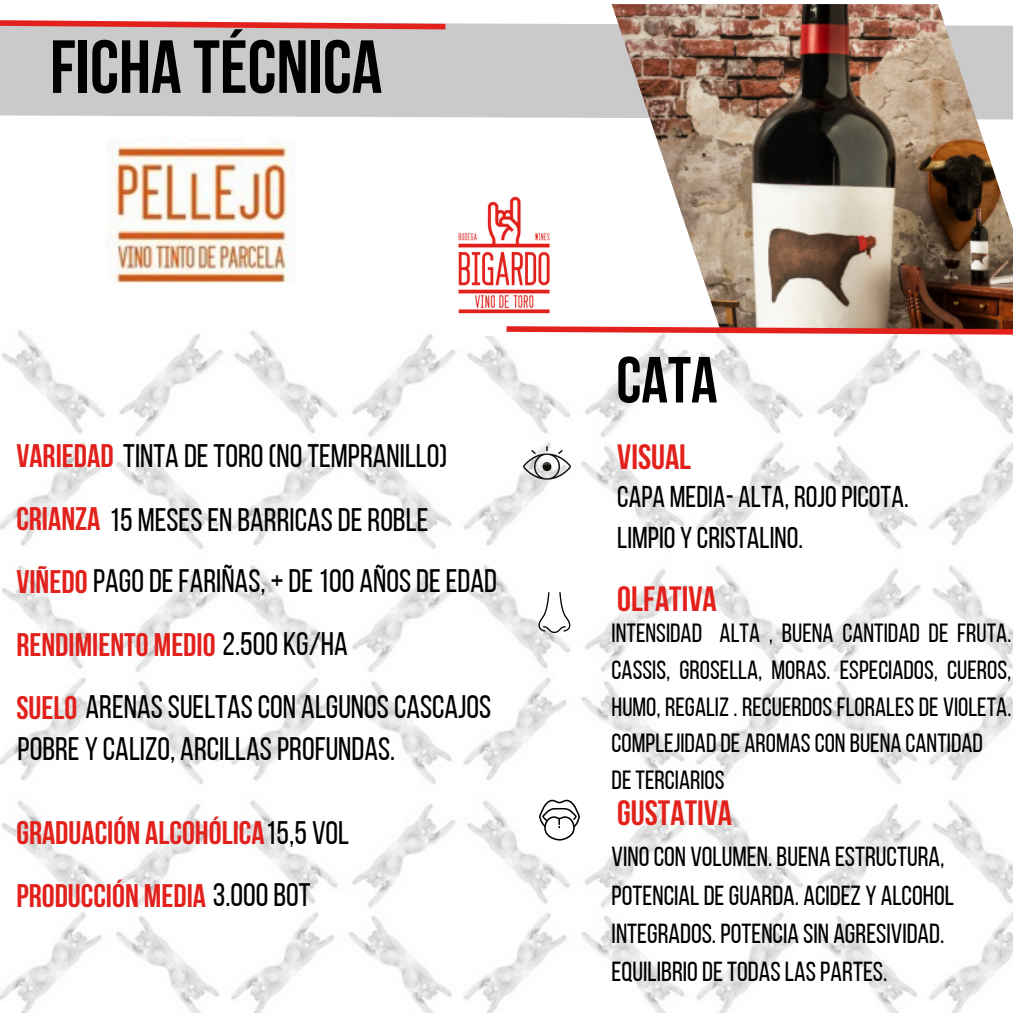
<style>
.page{position:relative;width:1013px;height:1013px;background:#fff}
.page>*{position:absolute;margin:0;border:0;box-sizing:border-box;transform-origin:0 0}
.t1{font:700 75px "Bebas Neue";color:#000}
.t2{font:700 65px "Bebas Neue";color:#000}
.t3{font:700 35px "Bebas Neue";color:#e2211c}
.t4{font:32.5px/62.9px "Bebas Neue";color:#000}
.t5{font:700 32.5px/62.8px "Bebas Neue";color:#e2211c}
.t6{font:30px/41.2px "Bebas Neue";color:#000}
.t7{font:27.5px/38.5px "Bebas Neue";color:#000}
.t8{font:26.25px/36.5px "Bebas Neue";color:#000;text-align:justify}
.s1{font-weight:700;color:#e2211c}
.s2{font-weight:400;color:#000}
</style>
<div class="page">
<img style="left:0;top:330px;width:1012px;height:682px">
<div style="left:0;top:23px;width:611px;height:95px;background:#cacaca"></div>
<img style="left:611px;top:4px;width:401px;height:319px">
<img style="left:445px;top:196px;width:105px;height:139px">
<img style="left:523px;top:446px;width:47px;height:33px">
<img style="left:539px;top:592px;width:31px;height:40px">
<svg style="left:539px;top:799px;width:41px;height:42px"></svg>
<img style="left:109px;top:141px;width:183px;height:142px">
<svg style="left:501px;top:323px;width:511px;height:14px"></svg>
<svg style="left:0;top:20px;width:451px;height:12px;background:#dd8481"></svg>
<h2 class="t1" style="left:50px;top:37px;width:334px">FICHA TÉCNICA</h2>
<h3 class="t4" style="left:16px;top:426px;width:432px;line-height:64.4px"><span class="s1">VARIEDAD</span> TINTA DETORO(NOTEMPRANILLO)<br><span class="s1">CRIANZA</span> 15 MESESEN BARRICASDEROBLE</h3>
<h3 class="t4" style="left:16px;top:553px;width:482px"><span class="s1">VIÑEDO</span> PAGODEFARIÑAS, +DE100 AÑOSDEEDAD<br><span class="s1">RENDIMIENTO MEDIO</span> 2.500 KG/HA<br><span class="s1">SUELO</span> ARENASSUELTASCON ALGUNOSCASCAJOS</h3>
<p class="t4" style="left:18px;top:720px;width:379px">POBRE Y CALIZO, ARCILLASPROFUNDAS.</p>
<h4 class="t5" style="left:16px;top:804px;width:334px">GRADUACIÓN ALCOHÓLICA<span class="s2">15,5 VOL<br></span>PRODUCCIÓN MEDIA <span class="s2">3.000BOT</span></h4>
<h3 class="t2" style="left:616px;top:354px;width:103px">CATA</h3>
<p class="t3" style="left:617px;top:442px;width:75px">VISUAL</p>
<h4 class="t6" style="left:617px;top:479px;width:293px">CAPA MEDIA- ALTA,ROJO PICOTA.<br>LIMPIO Y CRISTALINO.</h4>
<h4 class="t3" style="left:617px;top:585px;width:101px">OLFATIVA</h4>
<h3 class="t8" style="left:611px;top:617px;width:401px">INTENSIDAD ALTA , BUENA CANTIDAD DE FRUTA.<br>CASSIS, GROSELLA, MORAS. ESPECIADOS, CUEROS, HUMO, REGALIZ . RECUERDOS FLORALES DE VIOLETA.<br>COMPLEJIDADDE AROMASCON BUENA CANTIDAD</h3>
<h3 class="t8" style="left:611px;top:764px;width:114px">DETERCIARIOS</h3>
<h4 class="t3" style="left:617px;top:798px;width:116px">GUSTATIVA</h4>
<h3 class="t7" style="left:611px;top:840px;width:344px">VINOCON VOLUMEN. BUENA ESTRUCTURA, POTENCIALDEGUARDA. ACIDEZ Y ALCOHOL INTEGRADOS. POTENCIA SIN AGRESIVIDAD.<br>EQUILIBRIODETODASLASPARTES.</h3>
</div>
